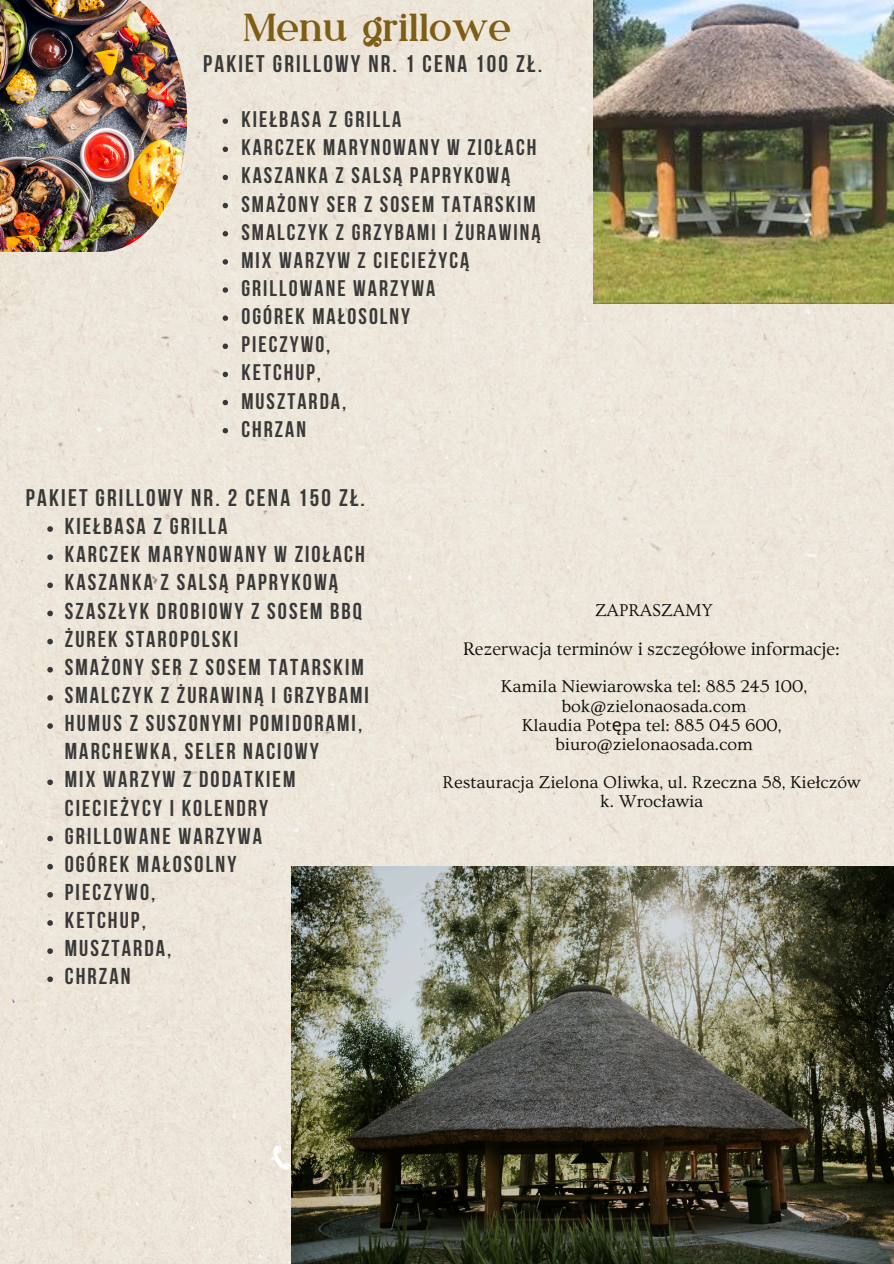
<style>
.page{position:relative;width:894px;height:1264px;background:#fff}
.page>*{position:absolute;margin:0;border:0;box-sizing:border-box;transform-origin:0 0}
.t1{font:39px "Kuchek";color:#7e5d14}
.t2{font:700 24px "Bebas Neue";letter-spacing:.09em;color:#393939}
.t3{font:700 22.95px/28.2px "Bebas Neue";letter-spacing:.09em;color:#393939}
.t4{font:700 22.5px "Bebas Neue";letter-spacing:.09em;color:#393939}
.t5{font:18px/19.2px "Ovo";color:#0e0e0a;text-align:center}
.t6{font:18px "TY Serif D";color:#0e0e0a}
.s1{font-family:"Noto Sans"}
</style>
<div class="page">
<div style="left:0;top:0;width:893px;height:1263px;background:#ede6da"></div>
<svg style="left:273px;top:1145px;width:18px;height:25px"></svg>
<svg style="left:47px;top:526px;width:6px;height:6px"></svg>
<svg style="left:47px;top:554px;width:6px;height:6px"></svg>
<svg style="left:47px;top:582px;width:6px;height:6px"></svg>
<svg style="left:47px;top:610px;width:6px;height:6px"></svg>
<svg style="left:47px;top:638px;width:6px;height:6px"></svg>
<svg style="left:47px;top:667px;width:6px;height:5px"></svg>
<svg style="left:47px;top:695px;width:6px;height:5px"></svg>
<svg style="left:47px;top:723px;width:6px;height:5px"></svg>
<svg style="left:47px;top:779px;width:6px;height:6px"></svg>
<svg style="left:47px;top:835px;width:6px;height:6px"></svg>
<svg style="left:47px;top:863px;width:6px;height:6px"></svg>
<svg style="left:47px;top:892px;width:6px;height:5px"></svg>
<svg style="left:47px;top:920px;width:6px;height:5px"></svg>
<svg style="left:47px;top:948px;width:6px;height:5px"></svg>
<svg style="left:47px;top:976px;width:6px;height:6px"></svg>
<svg style="left:222px;top:118px;width:6px;height:6px"></svg>
<svg style="left:222px;top:147px;width:6px;height:5px"></svg>
<svg style="left:222px;top:175px;width:6px;height:5px"></svg>
<svg style="left:222px;top:203px;width:6px;height:5px"></svg>
<svg style="left:222px;top:231px;width:6px;height:5px"></svg>
<svg style="left:222px;top:259px;width:6px;height:5px"></svg>
<svg style="left:222px;top:287px;width:6px;height:6px"></svg>
<svg style="left:222px;top:315px;width:6px;height:6px"></svg>
<svg style="left:222px;top:343px;width:6px;height:6px"></svg>
<svg style="left:222px;top:372px;width:6px;height:5px"></svg>
<svg style="left:222px;top:400px;width:6px;height:5px"></svg>
<svg style="left:222px;top:428px;width:6px;height:5px"></svg>
<img style="left:593px;top:0;width:300px;height:304px">
<img style="left:291px;top:866px;width:602px;height:397px">
<img style="left:0;top:0;width:187px;height:252px">
<p class="t1" style="left:243px;top:11px;width:269px">Menu grillowe</p>
<p class="t2" style="left:203px;top:54px;width:340px">PAKIET GRILLOWY NR. 1 CENA 100 ZŁ.</p>
<p class="t4" style="left:241px;top:110px;width:161px">KIEŁBASA Z GRILLA</p>
<p class="t4" style="left:241px;top:138px;width:296px">KARCZEK MARYNOWANY W ZIOŁACH</p>
<p class="t4" style="left:241px;top:166px;width:270px">KASZANKA Z SALSĄ PAPRYKOWĄ</p>
<p class="t4" style="left:241px;top:195px;width:295px">SMAŻONY SER Z SOSEM TATARSKIM</p>
<p class="t4" style="left:241px;top:223px;width:300px">SMALCZYK Z GRZYBAMI I ŻURAWINĄ</p>
<p class="t4" style="left:241px;top:251px;width:229px">MIX WARZYW Z CIECIEŻYCĄ</p>
<p class="t4" style="left:241px;top:279px;width:195px">GRILLOWANE WARZYWA</p>
<p class="t4" style="left:241px;top:307px;width:170px">OGÓREK MAŁOSOLNY</p>
<p class="t4" style="left:241px;top:335px;width:91px">PIECZYWO,</p>
<p class="t4" style="left:241px;top:363px;width:81px">KETCHUP,</p>
<p class="t4" style="left:241px;top:391px;width:106px">MUSZTARDA,</p>
<p class="t4" style="left:241px;top:420px;width:66px">CHRZAN</p>
<p class="t2" style="left:26px;top:488px;width:340px">PAKIET GRILLOWY NR. 2 CENA 150 ZŁ.</p>
<h1 class="t3" style="left:65px;top:514px;width:164px">KIEŁBASA Z GRILLA</h1>
<h2 class="t3" style="left:65px;top:542px;width:301px">KARCZEK MARYNOWANY W ZIOŁACH</h2>
<p class="t3" style="left:65px;top:570px;width:275px">KASZANKA Z SALSĄ PAPRYKOWĄ</p>
<p class="t3" style="left:65px;top:598px;width:298px">SZASZŁYK DROBIOWY Z SOSEM BBQ</p>
<p class="t3" style="left:65px;top:627px;width:175px">ŻUREK STAROPOLSKI</p>
<p class="t3" style="left:65px;top:655px;width:300px">SMAŻONY SER Z SOSEM TATARSKIM</p>
<p class="t3" style="left:65px;top:683px;width:305px">SMALCZYK Z ŻURAWINĄ I GRZYBAMI</p>
<p class="t3" style="left:65px;top:711px;width:299px">HUMUS Z SUSZONYMI POMIDORAMI,<br>MARCHEWKA, SELER NACIOWY</p>
<p class="t3" style="left:65px;top:767px;width:232px">MIX WARZYW Z DODATKIEM<br>CIECIEŻYCY I KOLENDRY</p>
<p class="t3" style="left:65px;top:823px;width:199px">GRILLOWANE WARZYWA</p>
<p class="t3" style="left:65px;top:852px;width:173px">OGÓREK MAŁOSOLNY</p>
<p class="t3" style="left:65px;top:880px;width:92px">PIECZYWO,</p>
<p class="t3" style="left:65px;top:908px;width:83px">KETCHUP,</p>
<p class="t3" style="left:65px;top:936px;width:108px">MUSZTARDA,</p>
<h2 class="t3" style="left:65px;top:964px;width:67px">CHRZAN</h2>
<p class="t5" style="left:595px;top:600px;width:119px">ZAPRASZAMY</p>
<p class="t6" style="left:463px;top:638px;width:378px">Rezerwacja terminów i szczegółowe informacje:</p>
<p class="t5" style="left:501px;top:677px;width:307px">Kamila Niewiarowska tel: 885 245 100, bok@zielonaosada.com<br>Klaudia Pot<span class="s1">ę</span>pa tel: 885 045 600, biuro@zielonaosada.com</p>
<p class="t5" style="left:442px;top:773px;width:419px">Restauracja Zielona Oliwka, ul. Rzeczna 58, Kiełczów k. Wrocławia</p>
</div>
